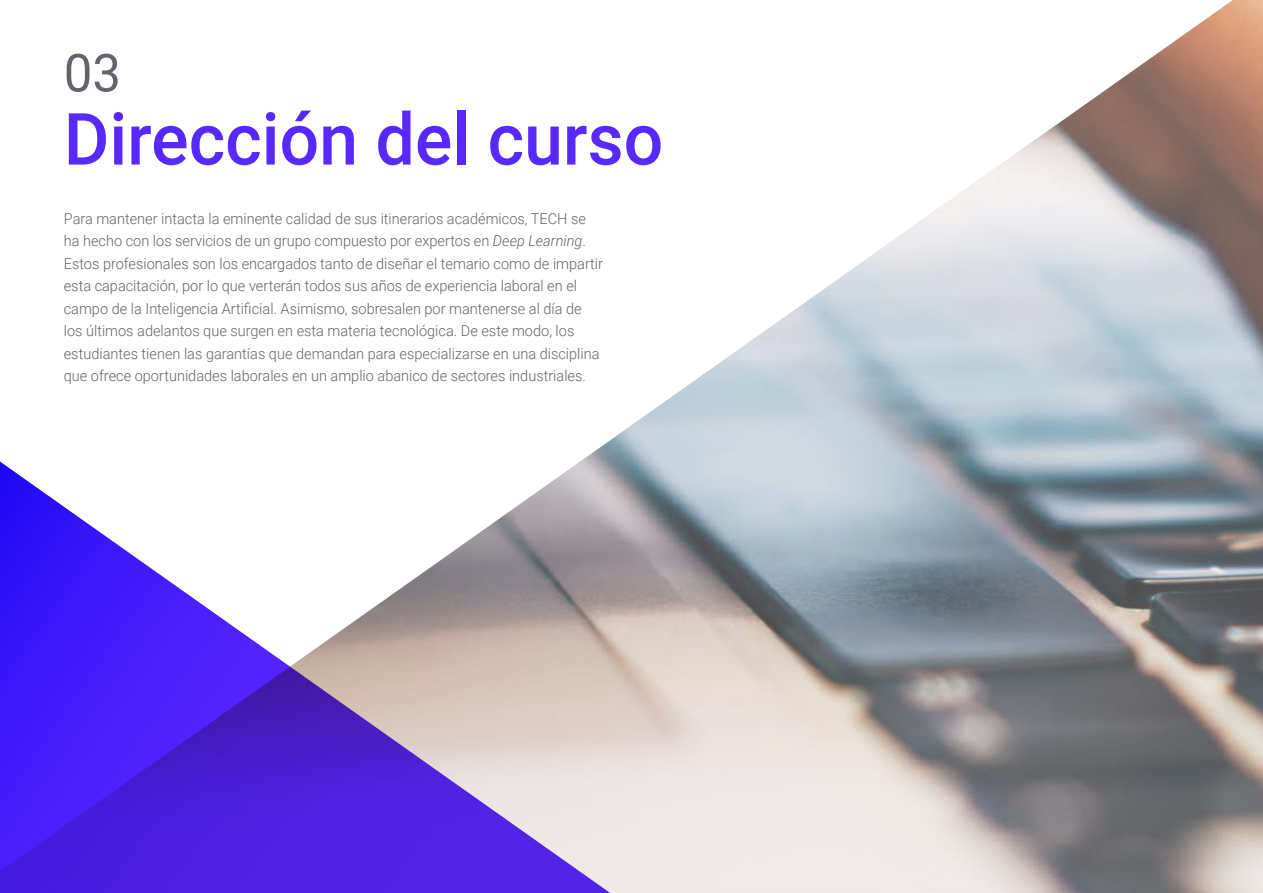
<style>
.page{position:relative;width:1263px;height:893px;background:#fff}
.page>*{position:absolute;margin:0;border:0;box-sizing:border-box;transform-origin:0 0}
.t1{font:500 72px "Roboto";color:#5927ff}
.t2{font:52.5px "Roboto";color:#61646a}
.t3{font:300 15px/22.5px "Roboto";color:#61646a}
.s1{font-style:italic}
</style>
<div class="page">
<img style="left:602px;top:0;width:661px;height:893px">
<svg style="left:0;top:446px;width:640px;height:447px"></svg>
<h2 class="t2" style="left:64px;top:36px;width:59px">03</h2>
<h1 class="t1" style="left:64px;top:89px;width:601px">Dirección del curso</h1>
<p class="t3" style="left:64px;top:207px;width:541px">Para mantener intacta la eminente calidad de sus itinerarios académicos, TECH se ha hecho con los servicios de un grupo compuesto por expertos en <span class="s1">Deep Learning</span>.<br>Estos profesionales son los encargados tanto de diseñar el temario como de impartir esta capacitación, por lo que verterán todos sus años de experiencia laboral en el campo de la Inteligencia Artificial. Asimismo, sobresalen por mantenerse al día de los últimos adelantos que surgen en esta materia tecnológica. De este modo, los estudiantes tienen las garantías que demandan para especializarse en una disciplina que ofrece oportunidades laborales en un amplio abanico de sectores industriales.</p>
</div>
